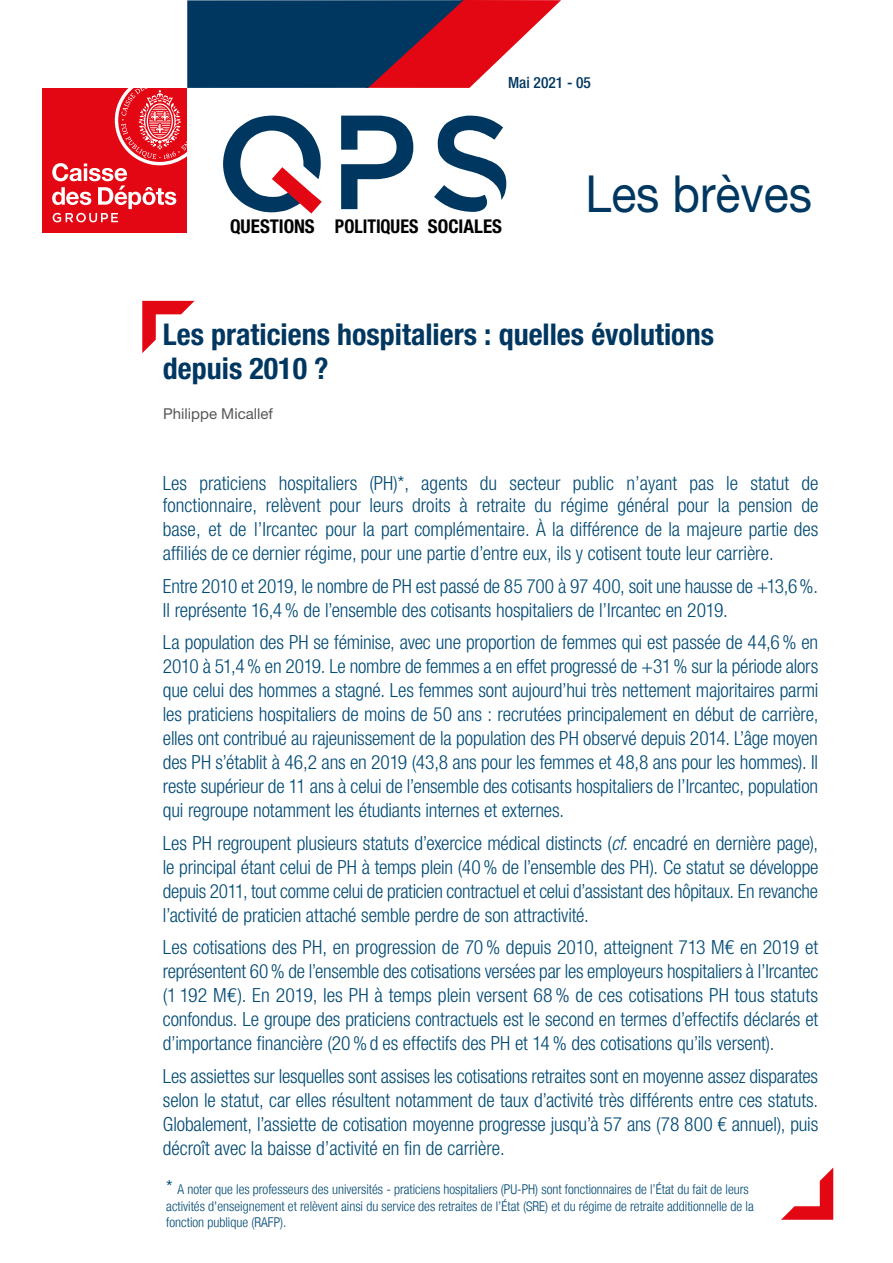
<style>
.page{position:relative;width:893px;height:1263px;background:#fff}
.page>*{position:absolute;margin:0;border:0;box-sizing:border-box;transform-origin:0 0}
.t1{font:51.15px "Helvetica Neue LT";color:#003761;scale:.91 1}
.t2{font:700 condensed 30px/34.5px "Helvetica Neue LT";color:#003761}
.t3{font:300 condensed 19.5px/24px "Helvetica Neue LT";color:#024b75;text-align:justify}
.t4{font:700 condensed 19.05px "Helvetica Neue LT";color:#000}
.t5{font:500 condensed 15.45px "Helvetica Neue LT";color:#003761}
.t6{font:15px "Helvetica Neue LT";color:#575756}
.t7{font:300 condensed 13.5px/17.2px "Helvetica Neue LT";color:#024a75}
.s1{font-style:italic}
.s2{font-size:19.5px}
</style>
<div class="page">
<svg style="left:781px;top:1168px;width:52px;height:52px"></svg>
<svg style="left:142px;top:301px;width:53px;height:52px"></svg>
<div style="left:42px;top:88px;width:145px;height:145px;background:#e30613"></div>
<svg style="left:52px;top:0;width:509px;height:222px"></svg>
<p class="t5" style="left:508px;top:73px;width:84px">Mai 2021 - 05</p>
<p class="t4" style="left:230px;top:214px;width:274px">QUESTIONS POLITIQUES SOCIALES</p>
<h1 class="t1" style="left:585px;top:163px;width:250px">Les brèves</h1>
<h2 class="t2" style="left:163px;top:317px;width:553px">Les praticiens hospitaliers : quelles évolutions depuis 2010 ?</h2>
<p class="t6" style="left:163px;top:405px;width:111px">Philippe Micallef</p>
<p class="t3" style="left:163px;top:472px;width:657px;line-height:21.9px">Les praticiens hospitaliers (PH)*, agents du secteur public n’ayant pas le statut de fonctionnaire, relèvent pour leurs droits à retraite du régime général pour la pension de</p>
<p class="t3" style="left:163px;top:517px;width:657px">base, et de l’Ircantec pour la part complémentaire. À la différence de la majeure partie des affiliés de ce dernier régime, pour une partie d’entre eux, ils y cotisent toute leur carrière.</p>
<p class="t3" style="left:163px;top:574px;width:657px">Entre 2010 et 2019, le nombre de PH est passé de 85 700 à 97 400, soit une hausse de +13,6%.<br>Il représente 16,4 % de l’ensemble des cotisants hospitaliers de l’Ircantec en 2019.</p>
<p class="t3" style="left:163px;top:630px;width:657px">La population des PH se féminise, avec une proportion de femmes qui est passée de 44,6 % en 2010 à 51,4% en 2019. Le nombre de femmes a en effet progressé de +31% sur la période alors que celui des hommes a stagné. Les femmes sont aujourd’hui très nettement majoritaires parmi les praticiens hospitaliers de moins de 50 ans : recrutées principalement en début de carrière, elles ont contribué au rajeunissement de la population des PH observé depuis 2014. L’âge moyen des PH s’établit à 46,2 ans en 2019 (43,8 ans pour les femmes et 48,8 ans pour les hommes). Il reste supérieur de 11 ans à celui de l’ensemble des cotisants hospitaliers de l’Ircantec, population qui regroupe notamment les étudiants internes et externes.</p>
<p class="t3" style="left:163px;top:831px;width:657px">Les PH regroupent plusieurs statuts d’exercice médical distincts (<span class="s1">cf.</span> encadré en dernière page), le principal étant celui de PH à temps plein (40% de l’ensemble des PH). Ce statut se développe depuis 2011, tout comme celui de praticien contractuel et celui d’assistant des hôpitaux. En revanche l’activité de praticien attaché semble perdre de son attractivité.</p>
<p class="t3" style="left:163px;top:935px;width:657px">Les cotisations des PH, en progression de 70% depuis 2010, atteignent 713 M€ en 2019 et représentent 60% de l’ensemble des cotisations versées par les employeurs hospitaliers à l’Ircantec (1 192 M€). En 2019, les PH à temps plein versent 68% de ces cotisations PH tous statuts confondus. Le groupe des praticiens contractuels est le second en termes d’effectifs déclarés et d’importance financière (20 % d es effectifs des PH et 14% des cotisations qu’ils versent).</p>
<p class="t3" style="left:163px;top:1064px;width:657px">Les assiettes sur lesquelles sont assises les cotisations retraites sont en moyenne assez disparates selon le statut, car elles résultent notamment de taux d’activité très différents entre ces statuts.<br>Globalement, l’assiette de cotisation moyenne progresse jusqu’à 57 ans (78 800 € annuel), puis décroît avec la baisse d’activité en fin de carrière.</p>
<p class="t7" style="left:166px;top:1180px;width:589px"><span class="s2">*</span> A noter que les professeurs des universités - praticiens hospitaliers (PU-PH) sont fonctionnaires de l’État du fait de leurs activités d'enseignement et relèvent ainsi du service des retraites de l’État (SRE) et du régime de retraite additionnelle de la</p>
<p class="t7" style="left:166px;top:1213px;width:122px">fonction publique (RAFP).</p>
</div>
